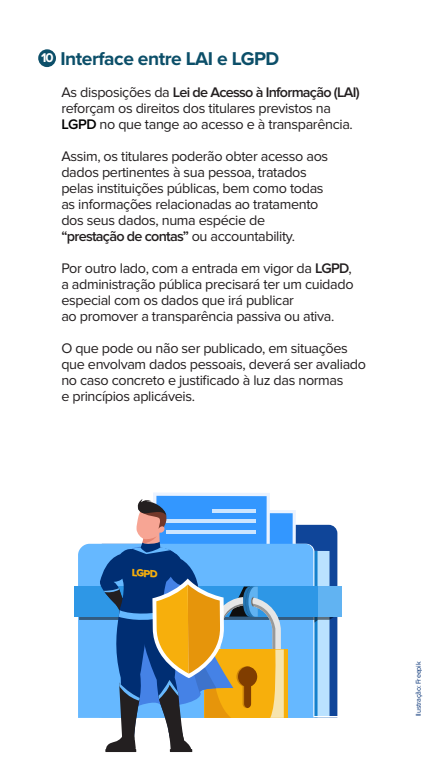
<style>
.page{position:relative;width:432px;height:768px;background:#fff}
.page>*{position:absolute;margin:0;border:0;box-sizing:border-box;transform-origin:0 0}
.t1{font:700 19.2px "Proxima Nova";letter-spacing:-.025em;color:#0c4f69}
.t2{font:14.4px/16px "Proxima Nova";letter-spacing:-.025em;color:#231f20}
.t3{font:10.8px "Proxima Nova Extrabld";color:#f7af0c}
.t4{font:7.2px "Proxima Nova";letter-spacing:-.025em;color:#002e73}
.s1{font-size:13.2px;color:#fff}
.s2{font-weight:600}
.s3{font-weight:600;color:#000}
</style>
<div class="page">
<div style="left:38px;top:49px;width:18px;height:18px;background:#0c4f69;border-radius:50%"></div>
<div style="left:153px;top:492px;width:117px;height:102px;background:#ebf3ff"></div>
<div style="left:156px;top:496px;width:111px;height:94px;background:#3397ff"></div>
<div style="left:74px;top:587px;width:243px;height:30px;background:#2e97e6"></div>
<svg style="left:79px;top:498px;width:259px;height:254px"></svg>
<h1 class="t1" style="left:41px;top:44px;width:240px"><span class="s1">10</span> Interface entre LAI e LGPD</h1>
<p class="t2" style="left:61px;top:84px;width:300px">As disposições da <span class="s2">Lei de Acesso à Informação (LAI) </span>reforçam os direitos dos titulares previstos na<br><span class="s3">LGPD</span> no que tange ao acesso e à transparência.</p>
<p class="t2" style="left:61px;top:148px;width:268px">Assim, os titulares poderão obter acesso aos dados pertinentes à sua pessoa, tratados pelas instituições públicas, bem como todas as informações relacionadas ao tratamento dos seus dados, numa espécie de <span class="s2">“prestação de contas”</span> ou accountability.</p>
<p class="t2" style="left:61px;top:260px;width:294px">Por outro lado, com a entrada em vigor da <span class="s2">LGPD</span>, a administração pública precisará ter um cuidado especial com os dados que irá publicar<br>ao promover a transparência passiva ou ativa.</p>
<p class="t2" style="left:61px;top:340px;width:306px">O que pode ou não ser publicado, em situações que envolvam dados pessoais, deverá ser avaliado no caso concreto e justificado à luz das normas<br>e princípios aplicáveis.</p>
<p class="t3" style="left:133px;top:564px;width:27px;rotate:5deg">LGPD</p>
<p class="t4" style="left:414px;top:716px;width:56px;rotate:-90deg">Ilustração: Freepik</p>
</div>
